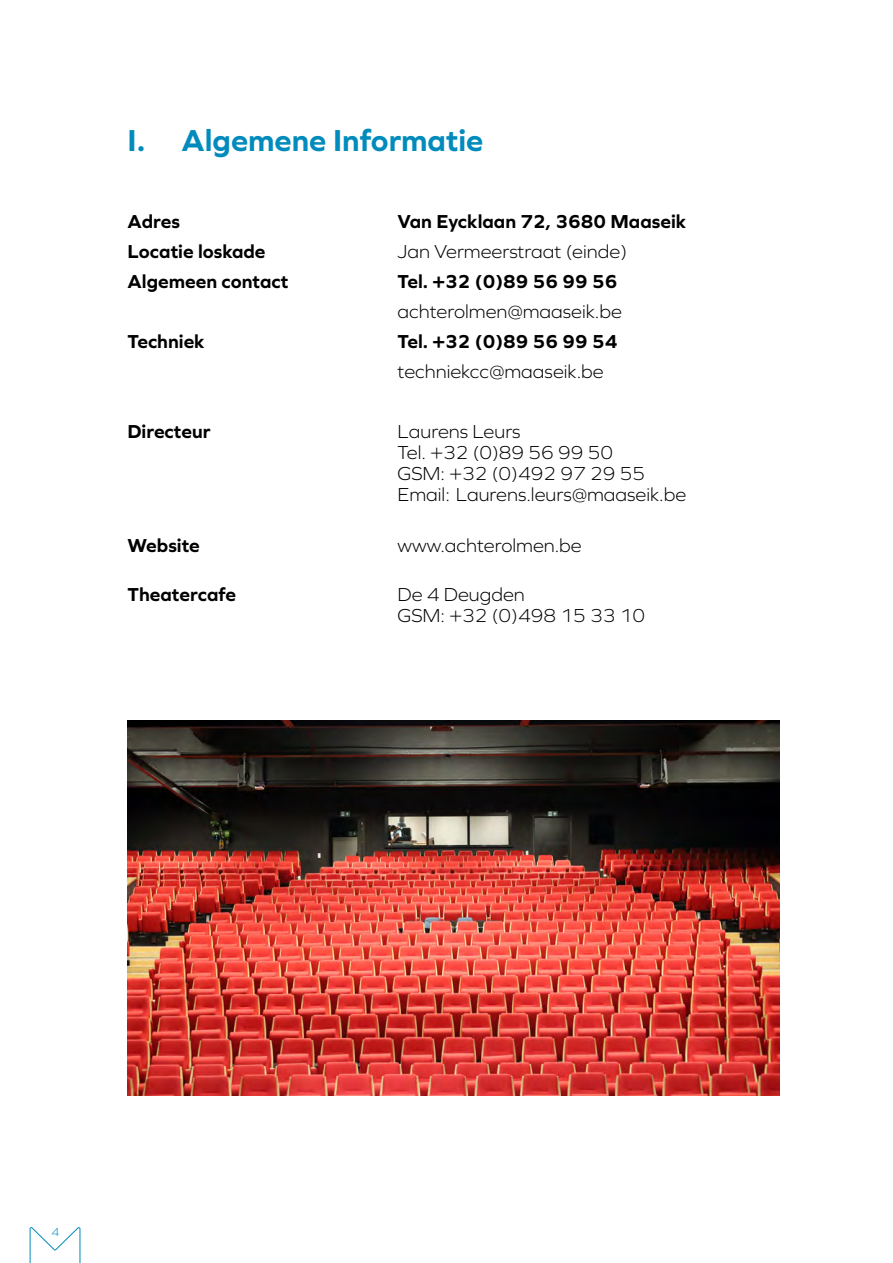
<style>
.page{position:relative;width:893px;height:1263px;background:#fff}
.page>*{position:absolute;margin:0;border:0;box-sizing:border-box;transform-origin:0 0}
.t1{font:700 31.5px "Graphie";color:#008bbc}
.t2{font:300 19.5px/21px "Graphie";color:#000}
.t3{font:700 19.5px "Graphie";color:#000}
.t4{font:300 12px "Graphie";color:#008bbc}
</style>
<div class="page">
<svg style="left:29px;top:1227px;width:52px;height:36px"></svg>
<img style="left:128px;top:721px;width:652px;height:374px">
<h1 class="t1" style="left:128px;top:122px;width:357px">I. Algemene Informatie</h1>
<p class="t3" style="left:128px;top:210px;width:54px">Adres</p>
<p class="t3" style="left:398px;top:210px;width:290px">Van Eycklaan 72, 3680 Maaseik</p>
<p class="t3" style="left:128px;top:240px;width:139px">Locatie loskade</p>
<p class="t2" style="left:398px;top:240px;width:231px">Jan Vermeerstraat (einde)</p>
<p class="t3" style="left:128px;top:270px;width:162px">Algemeen contact</p>
<p class="t3" style="left:398px;top:270px;width:221px">Tel. +32 (0)89 56 99 56</p>
<p class="t2" style="left:398px;top:300px;width:226px">achterolmen@maaseik.be</p>
<p class="t3" style="left:128px;top:330px;width:79px">Techniek</p>
<p class="t3" style="left:398px;top:330px;width:221px">Tel. +32 (0)89 56 99 54</p>
<p class="t2" style="left:398px;top:360px;width:208px">techniekcc@maaseik.be</p>
<p class="t3" style="left:128px;top:420px;width:85px">Directeur</p>
<p class="t2" style="left:398px;top:420px;width:290px">Laurens Leurs<br>Tel. +32 (0)89 56 99 50<br>GSM: +32 (0)492 97 29 55<br>Email: Laurens.leurs@maaseik.be</p>
<p class="t3" style="left:128px;top:534px;width:74px">Website</p>
<p class="t2" style="left:398px;top:534px;width:186px">www.achterolmen.be</p>
<p class="t3" style="left:128px;top:583px;width:110px">Theatercafe</p>
<p class="t2" style="left:398px;top:584px;width:249px">De 4 Deugden<br>GSM: +32 (0)498 15 33 10</p>
<p class="t4" style="left:51px;top:1225px;width:9px">4</p>
</div>
